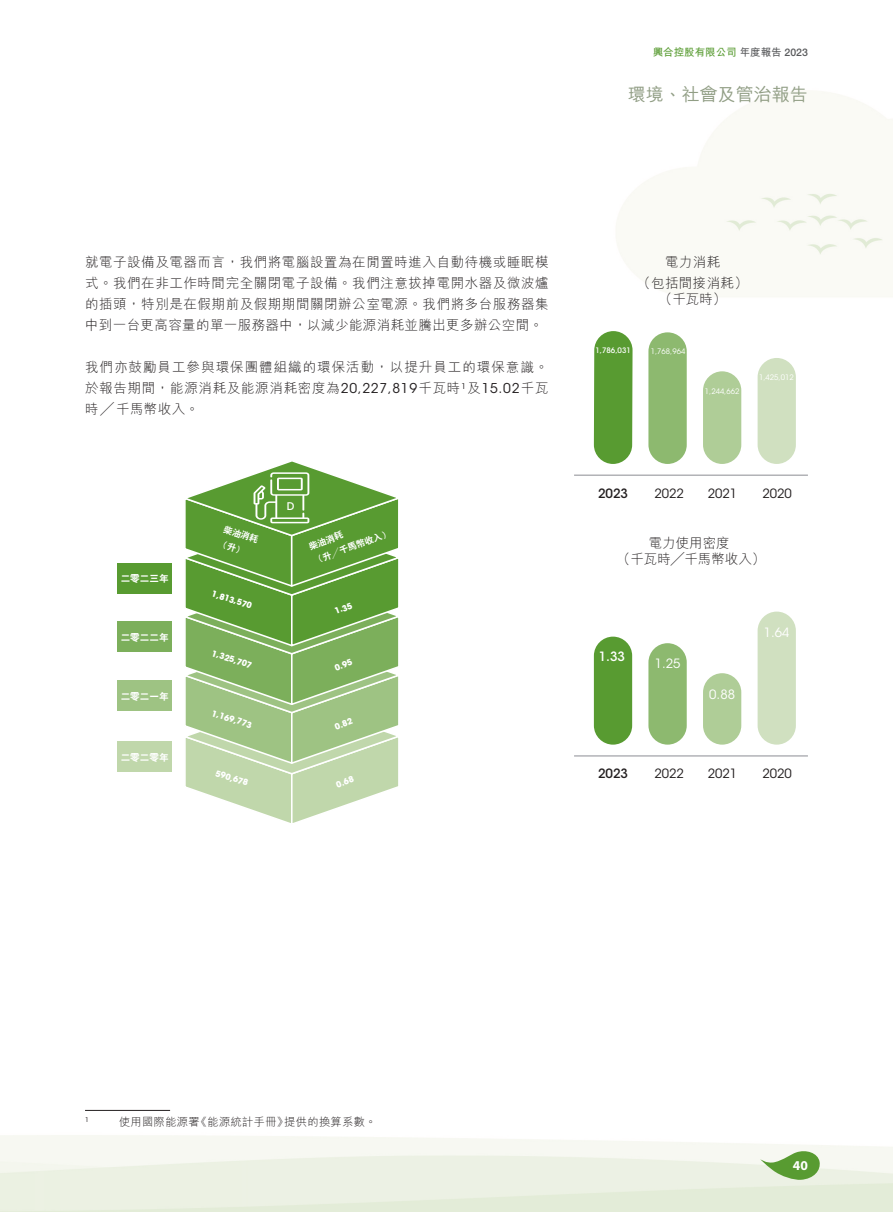
<style>
.page{position:relative;width:893px;height:1212px;background:#fff}
.page>*{position:absolute;margin:0;border:0;box-sizing:border-box;transform-origin:0 0}
.t1{font:500 18px "M Hei HK";color:#919e85}
.t2{font:300 13.5px/21px "M Hei HK";letter-spacing:.04em;color:#231f20;text-align:justify}
.t3{font:13.5px/16.2px "M Hei HK Light E Ten B5 H";color:#231f20;text-align:center}
.t4{font:13.5px/21px "M Hei HK Light E Ten B5 H";letter-spacing:.03em;color:#231f20;text-align:center}
.t5{font:700 13.5px "Myriad Pro";color:#fff}
.t6{font:12.75px "ITC Avant Garde Std";color:#231f20}
.t7{font:12.75px "ITC Avant Garde Std";color:#fff}
.t8{font:500 12.75px "ITC Avant Garde Std";color:#231f20}
.t9{font:500 12.75px "ITC Avant Garde Std";color:#fff}
.t10{font:300 11.25px "M Hei HK";letter-spacing:.03em;color:#231f20}
.t11{font:700 10.5px "M Hei HK";color:#589b31}
.t12{font:500 10.5px "ITC Avant Garde Std";color:#fff}
.t13{font:9.6px "C Hei 2 HK Xbold E Ten B5 H";color:#fff}
.t14{font:9px/15px "C Hei 2 HK Xbold E Ten B5 H";color:#fff}
.t15{font:700 8.4px "ITC Avant Garde Std";color:#fff}
.t16{font:7.5px "ITC Avant Garde Std";color:#fff}
.t17{font:500 7.5px "ITC Avant Garde Std";color:#fff}
.t18{font:6.6px "ITC Avant Garde Std";color:#231f20}
.s1{color:#57585a}
.s2{font-family:"Helvetica Neue LT Std";font-weight:500;color:#57585a}
.s3{font-family:"ITC Avant Garde Std";font-weight:400}
</style>
<div class="page">
<img style="left:0;top:91px;width:893px;height:1121px">
<svg style="left:759px;top:1149px;width:62px;height:31px"></svg>
<hr style="left:85px;top:1110px;width:85px;height:1px;background:#231f20">
<div style="left:118px;top:741px;width:54px;height:31px;background:#c0d7ab"></div>
<div style="left:118px;top:680px;width:54px;height:31px;background:#9ec383"></div>
<div style="left:118px;top:621px;width:54px;height:31px;background:#7caf5b"></div>
<div style="left:118px;top:563px;width:54px;height:31px;background:#589b31"></div>
<svg style="left:180px;top:460px;width:220px;height:365px"></svg>
<hr style="left:574px;top:474px;width:234px;height:2px;background:#b2b3b7">
<div style="left:594px;top:331px;width:38px;height:133px;background:#589b31;border-radius:19px"></div>
<div style="left:648px;top:332px;width:39px;height:132px;background:#8db96f;border-radius:19px"></div>
<div style="left:703px;top:371px;width:38px;height:93px;background:#afcd97;border-radius:19px"></div>
<div style="left:758px;top:358px;width:38px;height:106px;background:#d0e0c0;border-radius:19px"></div>
<hr style="left:574px;top:755px;width:234px;height:2px;background:#b2b3b7">
<div style="left:594px;top:637px;width:38px;height:108px;background:#589b31;border-radius:19px"></div>
<div style="left:648px;top:643px;width:39px;height:102px;background:#8db96f;border-radius:19px"></div>
<div style="left:703px;top:673px;width:38px;height:72px;background:#afcd97;border-radius:19px"></div>
<div style="left:758px;top:612px;width:38px;height:133px;background:#d0e0c0;border-radius:19px"></div>
<p class="t11" style="left:653px;top:45px;width:157px">興合控股有限公司<span class="s1">年度報告</span> <span class="s2">2023</span></p>
<h1 class="t1" style="left:628px;top:81px;width:181px">環境、社會及管治報告</h1>
<p class="t2" style="left:85px;top:252px;width:465px">就電子設備及電器而言，我們將電腦設置為在閒置時進入自動待機或睡眠模式。我們在非工作時間完全關閉電子設備。我們注意拔掉電開水器及微波爐的插頭，特別是在假期前及假期期間關閉辦公室電源。我們將多台服務器集中到一台更高容量的單一服務器中，以減少能源消耗並騰出更多辦公空間。</p>
<p class="t2" style="left:85px;top:357px;width:465px">我們亦鼓勵員工參與環保團體組織的環保活動，以提升員工的環保意識。於報告期間，能源消耗及能源消耗密度為<span class="s3">20,227,819</span>千瓦時及<sup>1</sup> <span class="s3">15.02</span>千瓦時╱千馬幣收入。</p>
<p class="t13" style="left:121px;top:572px;width:49px">二零二三年</p>
<p class="t13" style="left:121px;top:631px;width:49px">二零二二年</p>
<p class="t13" style="left:121px;top:690px;width:49px">二零二一年</p>
<p class="t13" style="left:121px;top:751px;width:49px">二零二零年</p>
<p class="t12" style="left:287px;top:500px;width:9px">D</p>
<p class="t14" style="left:226px;top:521px;width:38px;rotate:19deg">柴油消耗（升(</p>
<p class="t14" style="left:306px;top:540px;width:82px;rotate:-21deg">柴油消耗<br>（升╱千馬幣收入(</p>
<p class="t15" style="left:214px;top:588px;width:43px;rotate:17deg">1,813,570</p>
<p class="t15" style="left:333px;top:606px;width:20px;rotate:-21deg">1.35</p>
<p class="t15" style="left:214px;top:648px;width:43px;rotate:17deg">1,325,707</p>
<p class="t15" style="left:214px;top:707px;width:43px;rotate:17deg">1,169,773</p>
<p class="t15" style="left:217px;top:768px;width:35px;rotate:17deg">590,678</p>
<p class="t15" style="left:333px;top:663px;width:20px;rotate:-21deg">0.95</p>
<p class="t15" style="left:333px;top:722px;width:20px;rotate:-21deg">0.82</p>
<p class="t15" style="left:334px;top:779px;width:20px;rotate:-21deg">0.68</p>
<p class="t4" style="left:637px;top:252px;width:112px">電力消耗<br>（包括間接消耗(</p>
<p class="t3" style="left:659px;top:291px;width:69px">（千瓦時(</p>
<p class="t17" style="left:595px;top:346px;width:37px">1,786,031</p>
<p class="t16" style="left:651px;top:347px;width:36px">1,768,964</p>
<p class="t16" style="left:705px;top:386px;width:36px">1,244,662</p>
<p class="t16" style="left:759px;top:373px;width:36px">1,425,012</p>
<p class="t8" style="left:598px;top:485px;width:32px">2023</p>
<p class="t6" style="left:654px;top:485px;width:31px">2022</p>
<p class="t6" style="left:708px;top:485px;width:31px">2021</p>
<p class="t6" style="left:762px;top:485px;width:31px">2020</p>
<p class="t3" style="left:617px;top:535px;width:150px">電力使用密度<br>（千瓦時╱千馬幣收入(</p>
<p class="t9" style="left:599px;top:648px;width:28px">1.33</p>
<p class="t7" style="left:655px;top:655px;width:27px">1.25</p>
<p class="t7" style="left:709px;top:686px;width:27px">0.88</p>
<p class="t7" style="left:764px;top:624px;width:27px">1.64</p>
<p class="t8" style="left:598px;top:766px;width:32px">2023</p>
<p class="t6" style="left:654px;top:766px;width:31px">2022</p>
<p class="t6" style="left:708px;top:766px;width:31px">2021</p>
<p class="t6" style="left:762px;top:766px;width:31px">2020</p>
<p class="t18" style="left:85px;top:1115px;width:5px">1</p>
<p class="t10" style="left:284px;top:1115px;width:94px">提供的換算系數。</p>
<p class="t10" style="left:196px;top:1115px;width:94px">《能源統計手冊》</p>
<p class="t10" style="left:119px;top:1115px;width:82px">使用國際能源署</p>
<p class="t5" style="left:793px;top:1157px;width:16px">40</p>
</div>
